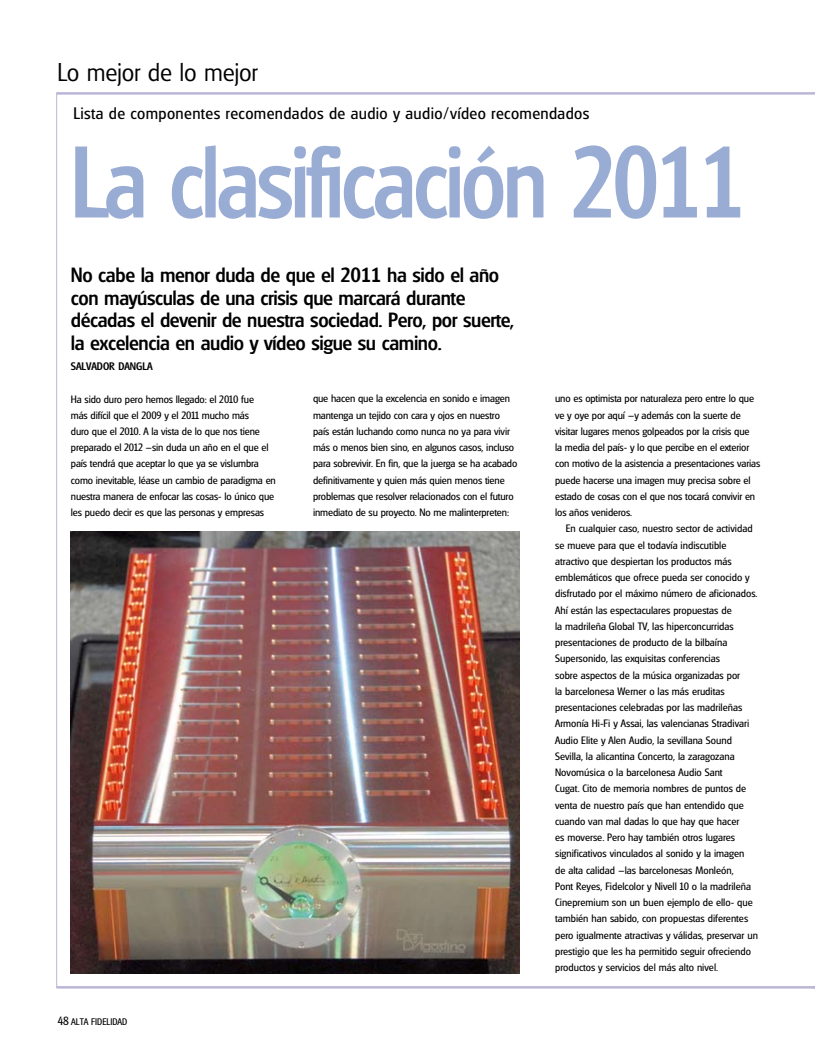
<style>
.page{position:relative;width:815px;height:1063px;background:#fff}
.page>*{position:absolute;margin:0;border:0;box-sizing:border-box;transform-origin:0 0}
.t1{font:500 98.5px "Glasgow";letter-spacing:-.04em;color:#99acd4;scale:.89 1}
.t2{font:300 25px "Glasgow";letter-spacing:-.01em;color:#000}
.t3{font:500 20px/22.5px "Glasgow";letter-spacing:-.02em;color:#000}
.t4{font:17.5px "Glasgow";letter-spacing:.02em;color:#000}
.t5{font:11.25px/16.2px "Glasgow";color:#000}
.t6{font:500 10.62px "Glasgow";color:#000}
.t7{font:10px "Glasgow";color:#000}
.s1{font-size:12.5px}
</style>
<div class="page">
<hr style="left:57px;top:92px;width:758px;height:3px;background:#bcb5d7">
<hr style="left:57px;top:986px;width:758px;height:3px;background:#bcb5d7">
<hr style="left:56px;top:92px;width:1px;height:896px;background:#bcb5d7">
<img style="left:71px;top:532px;width:449px;height:441px">
<h2 class="t2" style="left:57px;top:58px;width:202px">Lo mejor de lo mejor</h2>
<h3 class="t4" style="left:74px;top:103px;width:517px">Lista de componentes recomendados de audio y audio/vídeo recomendados</h3>
<h1 class="t1" style="left:71px;top:125px;width:760px">La clasificación 2011</h1>
<h3 class="t3" style="left:71px;top:264px;width:445px">No cabe la menor duda de que el 2011 ha sido el año con mayúsculas de una crisis que marcará durante décadas el devenir de nuestra sociedad. Pero, por suerte, la excelencia en audio y vídeo sigue su camino.</h3>
<p class="t6" style="left:71px;top:360px;width:83px">salvador dangla</p>
<p class="t5" style="left:71px;top:391px;width:207px">Ha sido duro pero hemos llegado: el 2010 fue<br>más difícil que el 2009 y el 2011 mucho más<br>duro que el 2010. A la vista de lo que nos tiene preparado el 2012 –sin duda un año en el que el país tendrá que aceptar lo que ya se vislumbra como inevitable, léase un cambio de paradigma en nuestra manera de enfocar las cosas- lo único que les puedo decir es que las personas y empresas</p>
<p class="t5" style="left:313px;top:391px;width:206px">que hacen que la excelencia en sonido e imagen mantenga un tejido con cara y ojos en nuestro país están luchando como nunca no ya para vivir más o menos bien sino, en algunos casos, incluso para sobrevivir. En fin, que la juerga se ha acabado definitivamente y quien más quien menos tiene problemas que resolver relacionados con el futuro inmediato de su proyecto. No me malinterpreten:</p>
<p class="t5" style="left:555px;top:391px;width:207px">uno es optimista por naturaleza pero entre lo que ve y oye por aquí –y además con la suerte de visitar lugares menos golpeados por la crisis que<br>la media del país- y lo que percibe en el exterior con motivo de la asistencia a presentaciones varias puede hacerse una imagen muy precisa sobre el estado de cosas con el que nos tocará convivir en los años venideros.</p>
<p class="t5" style="left:555px;top:521px;width:204px;text-indent:11px">En cualquier caso, nuestro sector de actividad se mueve para que el todavía indiscutible atractivo que despiertan los productos más emblemáticos que ofrece pueda ser conocido y disfrutado por el máximo número de aficionados.<br>Ahí están las espectaculares propuestas de<br>la madrileña Global TV, las hiperconcurridas presentaciones de producto de la bilbaína Supersonido, las exquisitas conferencias<br>sobre aspectos de la música organizadas por<br>la barcelonesa Werner o las más eruditas presentaciones celebradas por las madrileñas Armonía Hi-Fi y Assai, las valencianas Stradivari Audio Elite y Alen Audio, la sevillana Sound Sevilla, la alicantina Concerto, la zaragozana Novomúsica o la barcelonesa Audio Sant<br>Cugat. Cito de memoria nombres de puntos de venta de nuestro país que han entendido que cuando van mal dadas lo que hay que hacer<br>es moverse. Pero hay también otros lugares significativos vinculados al sonido y la imagen<br>de alta calidad –las barcelonesas Monleón,<br>Pont Reyes, Fidelcolor y Nivell 10 o la madrileña Cinepremium son un buen ejemplo de ello- que también han sabido, con propuestas diferentes pero igualmente atractivas y válidas, preservar un prestigio que les ha permitido seguir ofreciendo productos y servicios del más alto nivel.</p>
<p class="t7" style="left:58px;top:1017px;width:71px"><span class="s1">48</span> ALTA FIDELIDAD</p>
</div>
